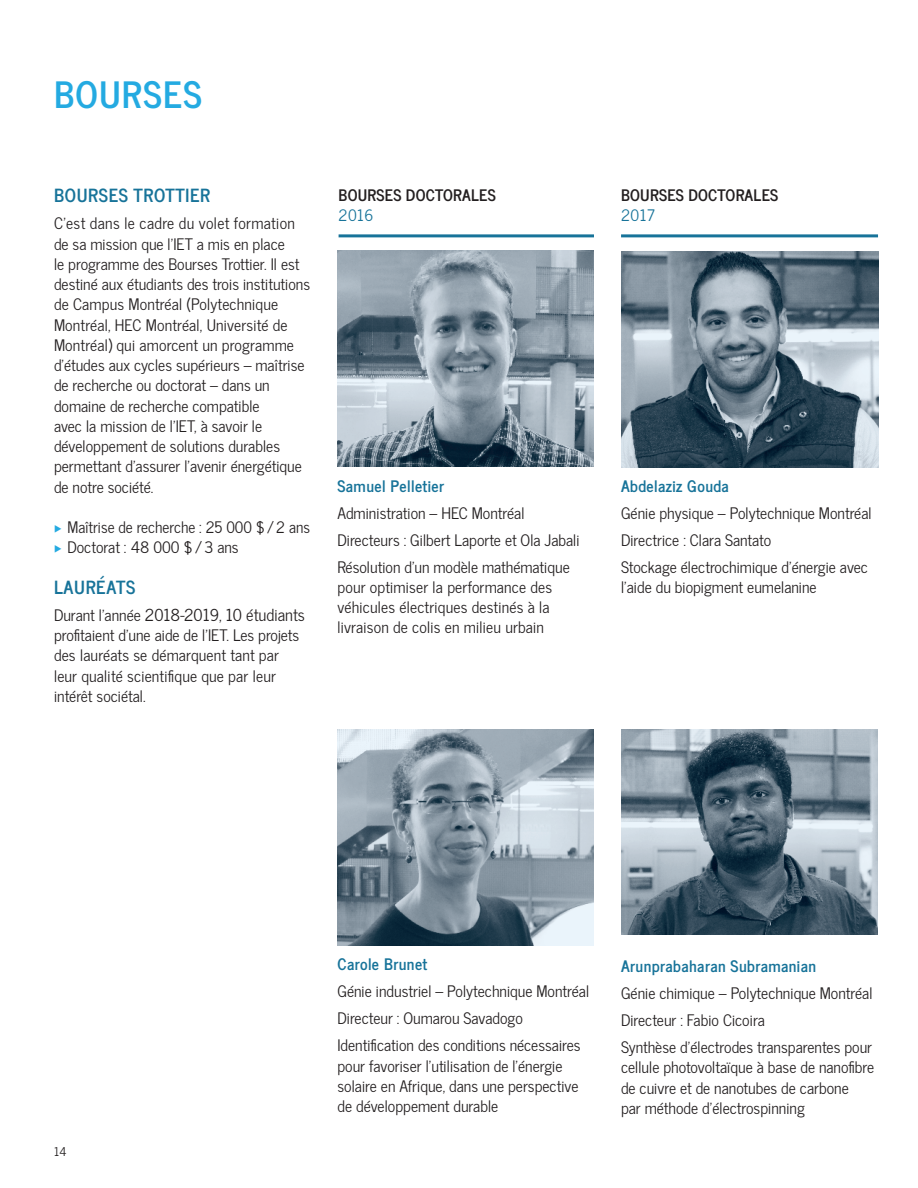
<style>
.page{position:relative;width:918px;height:1188px;background:#fff}
.page>*{position:absolute;margin:0;border:0;box-sizing:border-box;transform-origin:0 0}
.t1{font:700 36px "News Cycle";letter-spacing:.035em;color:#24aae1}
.t2{font:700 18px "News Cycle";letter-spacing:.04em;color:#177399}
.t3{font:16.5px "News Cycle";color:#231f20}
.t4{font:15.75px/20.2px "News Cycle";color:#231f20}
.t5{font:700 15.75px "News Cycle";letter-spacing:.03em;color:#177399}
.t6{font:700 15.75px "News Cycle";letter-spacing:.02em;color:#231f20}
.t7{font:15.75px "News Cycle";letter-spacing:.03em;color:#177399}
.t8{font:12px "News Cycle";color:#231f20}
.s1{color:#24aae1}
.s2{font-size:15.75px}
</style>
<div class="page">
<img style="left:338px;top:251px;width:256px;height:216px">
<hr style="left:339px;top:234px;width:255px;height:3px;background:#177399">
<img style="left:338px;top:730px;width:256px;height:216px">
<img style="left:621px;top:730px;width:257px;height:204px">
<img style="left:621px;top:251px;width:257px;height:216px">
<hr style="left:621px;top:234px;width:257px;height:3px;background:#177399">
<h1 class="t1" style="left:54px;top:62px;width:149px">BOURSES</h1>
<p class="t2" style="left:54px;top:180px;width:158px">BOURSES TROTTIER</p>
<p class="t4" style="left:54px;top:213px;width:258px">C’est dans le cadre du volet formation de sa mission que l’IET a mis en place<br>le programme des Bourses Trottier. Il est destiné aux étudiants des trois institutions de Campus Montréal (Polytechnique Montréal, HEC Montréal, Université de Montréal) qui amorcent un programme d’études aux cycles supérieurs – maîtrise de recherche ou doctorat – dans un domaine de recherche compatible<br>avec la mission de l’IET, à savoir le développement de solutions durables permettant d’assurer l’avenir énergétique de notre société.</p>
<p class="t4" style="left:54px;top:516px;width:257px"><span class="s1">◆</span> Maîtrise de recherche : 25 000 $/2 ans</p>
<p class="t4" style="left:54px;top:537px;width:186px"><span class="s1">◆</span> Doctorat : 48 000 $/3 ans</p>
<p class="t2" style="left:54px;top:571px;width:83px">LAURÉATS</p>
<p class="t3" style="left:54px;top:601px;width:253px"><span class="s2">Durant l’année</span> 2018-2019, 10 étudiants</p>
<p class="t4" style="left:54px;top:624px;width:247px">profitaient d’une aide de l’IET. Les projets des lauréats se démarquent tant par leur qualité scientifique que par leur intérêt sociétal.</p>
<p class="t6" style="left:339px;top:181px;width:159px">BOURSES DOCTORALES</p>
<p class="t7" style="left:339px;top:202px;width:36px">2016</p>
<p class="t5" style="left:338px;top:472px;width:108px">Samuel Pelletier</p>
<p class="t4" style="left:338px;top:499px;width:244px;line-height:27px">Administration – HEC Montréal<br>Directeurs : Gilbert Laporte et Ola Jabali<br>Résolution d’un modèle mathématique</p>
<p class="t4" style="left:338px;top:576px;width:216px">pour optimiser la performance des véhicules électriques destinés à la livraison de colis en milieu urbain</p>
<p class="t6" style="left:621px;top:181px;width:159px">BOURSES DOCTORALES</p>
<p class="t7" style="left:621px;top:202px;width:35px">2017</p>
<p class="t5" style="left:621px;top:472px;width:109px">Abdelaziz Gouda</p>
<p class="t4" style="left:621px;top:499px;width:252px;line-height:27px">Génie physique – Polytechnique Montréal<br>Directrice : Clara Santato<br>Stockage électrochimique d’énergie avec</p>
<p class="t4" style="left:621px;top:576px;width:197px">l’aide du biopigment eumelanine</p>
<p class="t8" style="left:54px;top:1142px;width:14px">14</p>
<p class="t5" style="left:338px;top:951px;width:91px">Carole Brunet</p>
<p class="t4" style="left:338px;top:977px;width:253px;line-height:27px">Génie industriel – Polytechnique Montréal<br>Directeur : Oumarou Savadogo<br>Identification des conditions nécessaires</p>
<p class="t4" style="left:338px;top:1055px;width:243px">pour favoriser l’utilisation de l’énergie solaire en Afrique, dans une perspective de développement durable</p>
<p class="t5" style="left:621px;top:952px;width:197px">Arunprabaharan Subramanian</p>
<p class="t4" style="left:621px;top:979px;width:253px;line-height:27px">Génie chimique – Polytechnique Montréal<br>Directeur : Fabio Cicoira<br>Synthèse d’électrodes transparentes pour</p>
<p class="t4" style="left:621px;top:1057px;width:255px">cellule photovoltaïque à base de nanofibre de cuivre et de nanotubes de carbone<br>par méthode d’électrospinning</p>
</div>
